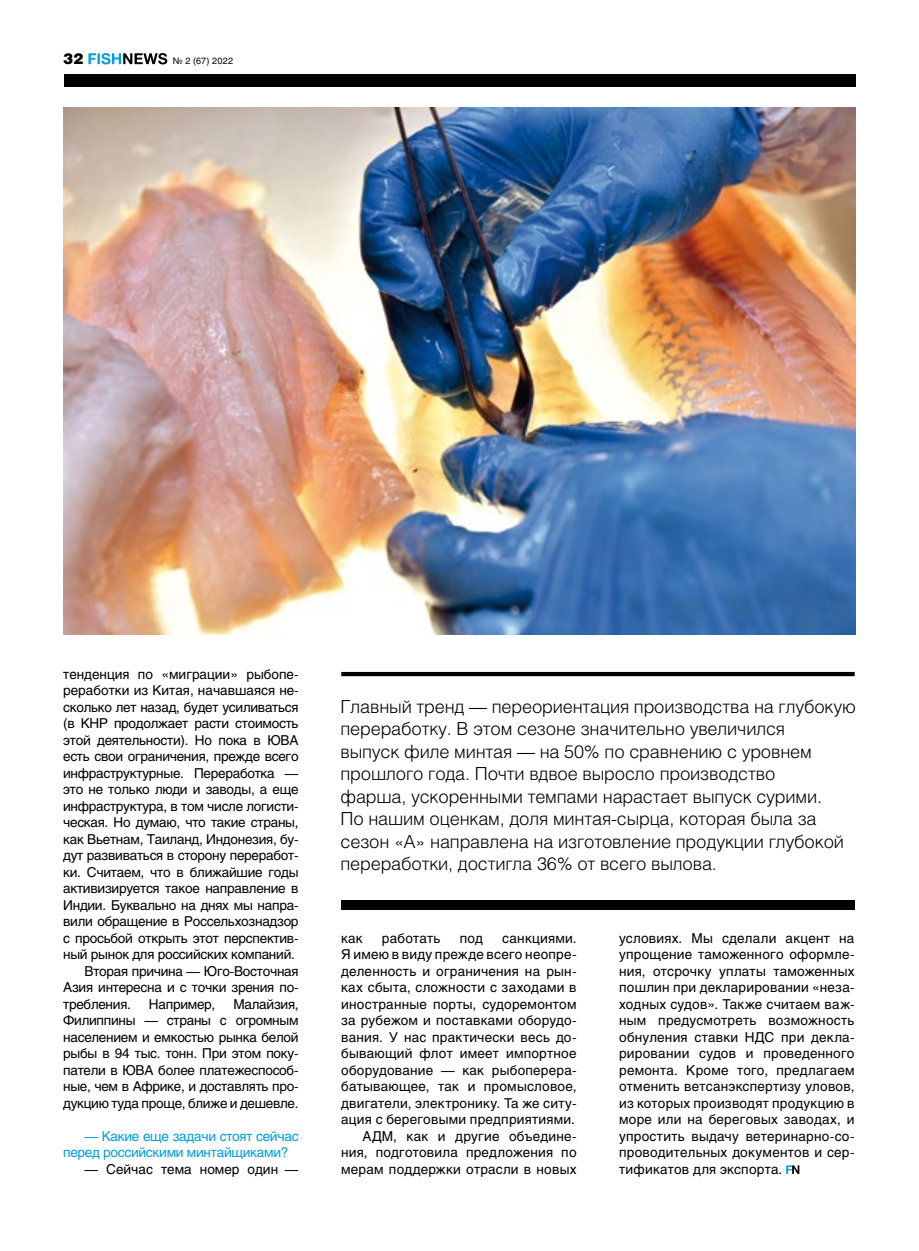
<style>
.page{position:relative;width:919px;height:1251px;background:#fff}
.page>*{position:absolute;margin:0;border:0;box-sizing:border-box;transform-origin:0 0}
.t1{font:18px/22.5px "Helios Light C";letter-spacing:-.01em;color:#000}
.t2{font:15px "Helios Black C";color:#000}
.t3{font:13.5px/16.5px "Helios C";letter-spacing:-.02em;color:#000;text-align:justify}
.t4{font:13.5px/16.5px "Helios C";letter-spacing:.015em;color:#000;text-align:right}
.t5{font:13.5px "Helios C";color:#000}
.t6{font:13.5px/16.5px "Helios C";letter-spacing:-.02em;color:#009ee0}
.t7{font:9px "Helios C";letter-spacing:.025em;color:#000}
</style>
<div class="page">
<div style="left:64px;top:74px;width:791px;height:13px;background:#000"></div>
<svg style="left:88px;top:53px;width:79px;height:11px"></svg>
<img style="left:64px;top:108px;width:791px;height:526px">
<svg style="left:786px;top:1165px;width:13px;height:8px"></svg>
<div style="left:341px;top:671px;width:513px;height:5px;background:#000"></div>
<div style="left:341px;top:899px;width:513px;height:10px;background:#000"></div>
<p class="t2" style="left:63px;top:49px;width:21px">32</p>
<p class="t7" style="left:173px;top:55px;width:62px">№ 2 (67) 2022</p>
<p class="t5" style="left:63px;top:665px;width:237px">тенденция по «миграции» рыбопе-</p>
<p class="t5" style="left:63px;top:682px;width:237px">реработки из Китая, начавшаяся не-</p>
<p class="t3" style="left:63px;top:698px;width:237px">сколько лет назад, будет усиливаться</p>
<p class="t3" style="left:63px;top:714px;width:237px">(в КНР продолжает расти стоимость</p>
<p class="t3" style="left:63px;top:731px;width:237px">этой деятельности). Но пока в ЮВА</p>
<p class="t3" style="left:63px;top:747px;width:237px">есть свои ограничения, прежде всего</p>
<p class="t3" style="left:63px;top:764px;width:237px">инфраструктурные. Переработка —</p>
<p class="t3" style="left:63px;top:780px;width:237px">это не только люди и заводы, а еще</p>
<p class="t3" style="left:63px;top:797px;width:237px">инфраструктура, в том числе логисти-</p>
<p class="t3" style="left:63px;top:813px;width:237px">ческая. Но думаю, что такие страны,</p>
<p class="t3" style="left:63px;top:830px;width:237px">как Вьетнам, Таиланд, Индонезия, бу-</p>
<p class="t3" style="left:63px;top:846px;width:237px">дут развиваться в сторону переработ-</p>
<p class="t3" style="left:63px;top:863px;width:237px">ки. Считаем, что в ближайшие годы</p>
<p class="t3" style="left:63px;top:879px;width:237px">активизируется такое направление в</p>
<p class="t3" style="left:63px;top:896px;width:237px">Индии. Буквально на днях мы напра-</p>
<p class="t3" style="left:63px;top:912px;width:237px">вили обращение в Россельхознадзор</p>
<p class="t3" style="left:63px;top:929px;width:237px">с просьбой открыть этот перспектив-</p>
<p class="t3" style="left:63px;top:945px;width:233px">ный рынок для российских компаний.</p>
<p class="t3" style="left:84px;top:962px;width:216px">Вторая причина — Юго-Восточная</p>
<p class="t3" style="left:63px;top:978px;width:237px">Азия интересна и с точки зрения по-</p>
<p class="t3" style="left:63px;top:995px;width:69px">требления.</p>
<p class="t3" style="left:149px;top:995px;width:68px">Например,</p>
<p class="t3" style="left:63px;top:995px;width:237px;text-indent:170px">Малайзия, Филиппины — страны с огромным населением и емкостью рынка белой рыбы в 94 тыс. тонн. При этом поку&shy;патели в ЮВА более платежеспособ&shy;ные, чем в Африке, и доставлять про&shy;дукцию туда проще, ближе и дешевле.</p>
<p class="t6" style="left:63px;top:1127px;width:237px;text-indent:21px">— Какие еще задачи стоят сейчас перед российскими минтайщиками?</p>
<p class="t5" style="left:84px;top:1160px;width:216px">— Сейчас тема номер один —</p>
<p class="t1" style="left:340px;top:694px;width:517px">Главный тренд — переориентация производства на глубокую переработку. В этом сезоне значительно увеличился<br>выпуск филе минтая — на 50% по сравнению с уровнем прошлого года. Почти вдвое выросло производство<br>фарша, ускоренными темпами нарастает выпуск сурими.<br>По нашим оценкам, доля минтая-сырца, которая была за сезон «А» направлена на изготовление продукции глубокой переработки, достигла 36% от всего вылова.</p>
<p class="t4" style="left:341px;top:929px;width:237px">санкциями.<br>Я имею в виду прежде всего неопре&shy;деленность и ограничения на рын&shy;ках сбыта, сложности с заходами в иностранные порты, судоремонтом за рубежом и поставками оборудо&shy;вания. У нас практически весь до&shy;бывающий флот имеет импортное оборудование — как рыбоперера&shy;батывающее, так и промысловое, двигатели, электронику. Та же ситу&shy;ация с береговыми предприятиями.<br>АДМ, как и другие объедине&shy;ния, подготовила предложения по мерам поддержки отрасли в новых</p>
<p class="t3" style="left:619px;top:929px;width:237px">условиях. Мы сделали акцент на упрощение таможенного оформле&shy;ния, отсрочку уплаты таможенных пошлин при декларировании «неза&shy;ходных судов». Также считаем важ&shy;ным предусмотреть возможность обнуления ставки НДС при декла&shy;рировании судов и проведенного ремонта. Кроме того, предлагаем отменить ветсанэкспертизу уловов, из которых производят продукцию в море или на береговых заводах, и упростить выдачу ветеринарно-со&shy;проводительных документов и сер&shy;тификатов для экспорта.</p>
<p class="t3" style="left:341px;top:929px;width:23px">как</p>
<p class="t4" style="left:382px;top:929px;width:60px">работать</p>
<p class="t3" style="left:460px;top:929px;width:25px">под</p>
</div>
